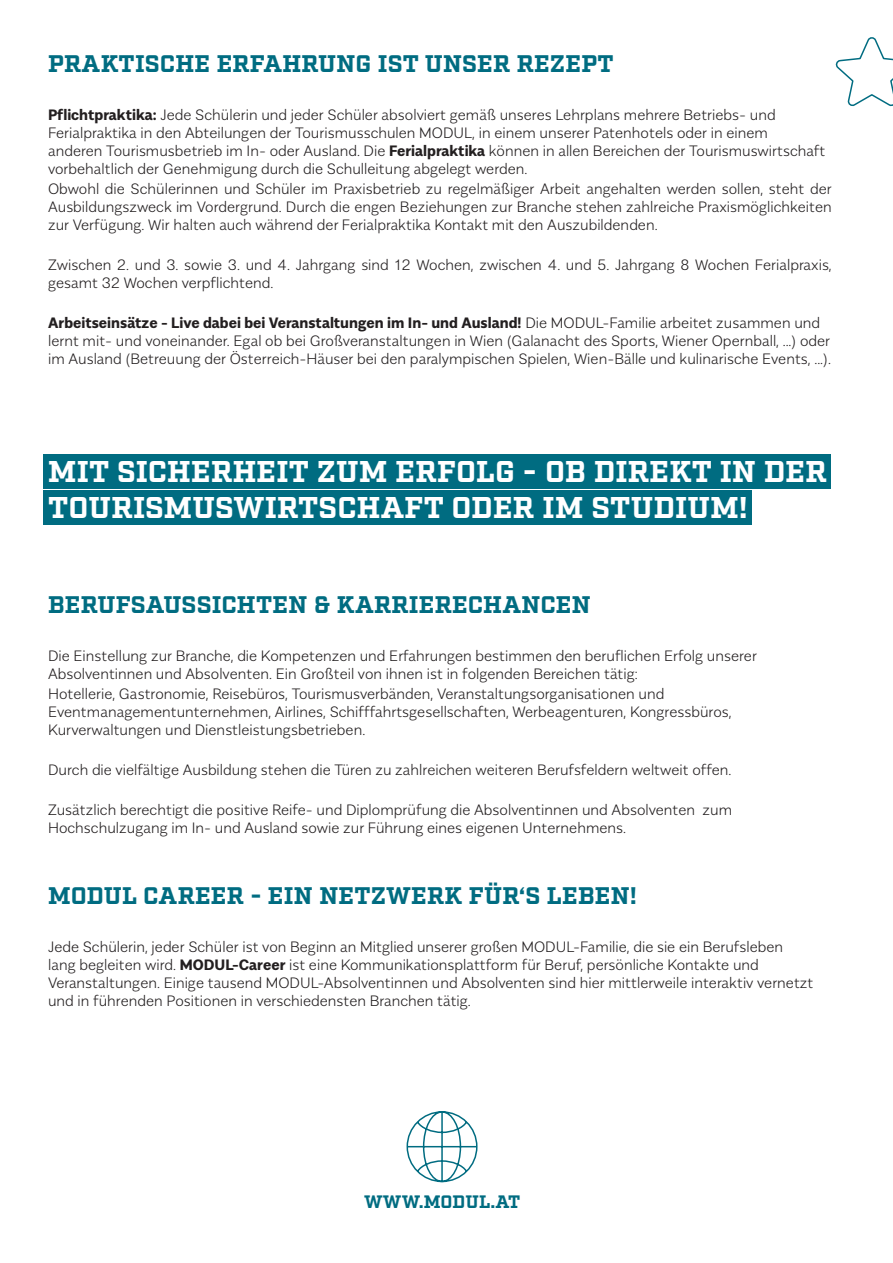
<style>
.page{position:relative;width:893px;height:1263px;background:#fff}
.page>*{position:absolute;margin:0;border:0;box-sizing:border-box;transform-origin:0 0}
.t1{font:700 30px/36px "Factoria";letter-spacing:.01em;color:#fff}
.t2{font:700 24px "Factoria";letter-spacing:.01em;color:#006c81}
.t3{font:700 18px "Factoria";color:#006c81}
.t4{font:200 15px/18px "Alergia Normal";color:#231f20}
.s1{font-weight:700}
</style>
<div class="page">
<div style="left:44px;top:455px;width:787px;height:34px;background:#006c81"></div>
<div style="left:44px;top:491px;width:708px;height:34px;background:#006c81"></div>
<svg style="left:835px;top:37px;width:58px;height:70px"></svg>
<svg style="left:406px;top:1111px;width:72px;height:72px"></svg>
<h2 class="t2" style="left:48px;top:49px;width:567px">PRAKTISCHE ERFAHRUNG IST UNSER REZEPT</h2>
<p class="t4" style="left:48px;top:104px;width:779px"><span class="s1">Pflichtpraktika:</span> Jede Schülerin und jeder Schüler absolviert gemäß unseres Lehrplans mehrere Betriebs- und Ferialpraktika in den Abteilungen der Tourismusschulen MODUL, in einem unserer Patenhotels oder in einem anderen Tourismusbetrieb im In- oder Ausland. Die <span class="s1">Ferialpraktika</span> können in allen Bereichen der Tourismuswirtschaft vorbehaltlich der Genehmigung durch die Schulleitung abgelegt werden.</p>
<p class="t4" style="left:48px;top:178px;width:785px;text-align:justify">Obwohl die Schülerinnen und Schüler im Praxisbetrieb zu regelmäßiger Arbeit angehalten werden sollen, steht der Ausbildungszweck im Vordergrund. Durch die engen Beziehungen zur Branche stehen zahlreiche Praxismöglichkeiten zur Verfügung. Wir halten auch während der Ferialpraktika Kontakt mit den Auszubildenden.</p>
<p class="t4" style="left:48px;top:255px;width:785px">Zwischen 2. und 3. sowie 3. und 4. Jahrgang sind 12 Wochen, zwischen 4. und 5. Jahrgang 8 Wochen Ferialpraxis, gesamt 32 Wochen verpflichtend.</p>
<p class="t4" style="left:48px;top:313px;width:784px"><span class="s1">Arbeitseinsätze - Live dabei bei Veranstaltungen im In- und Ausland!</span> Die MODUL-Familie arbeitet zusammen und lernt mit- und voneinander. Egal ob bei Großveranstaltungen in Wien (Galanacht des Sports, Wiener Opernball, ...) oder im Ausland (Betreuung der Österreich-Häuser bei den paralympischen Spielen, Wien-Bälle und kulinarische Events, ...).</p>
<h1 class="t1" style="left:48px;top:455px;width:780px">MIT SICHERHEIT ZUM ERFOLG - OB DIREKT IN DER<br>TOURISMUSWIRTSCHAFT ODER IM STUDIUM!</h1>
<h2 class="t2" style="left:48px;top:590px;width:544px">BERUFSAUSSICHTEN &amp; KARRIERECHANCEN</h2>
<p class="t4" style="left:48px;top:645px;width:710px">Die Einstellung zur Branche, die Kompetenzen und Erfahrungen bestimmen den beruflichen Erfolg unserer<br>Absolventinnen und Absolventen. Ein Großteil von ihnen ist in folgenden Bereichen tätig:</p>
<p class="t4" style="left:48px;top:683px;width:685px">Hotellerie, Gastronomie, Reisebüros, Tourismusverbänden, Veranstaltungsorganisationen und<br>Eventmanagementunternehmen, Airlines, Schifffahrtsgesellschaften, Werbeagenturen, Kongressbüros,<br>Kurverwaltungen und Dienstleistungsbetrieben.</p>
<p class="t4" style="left:48px;top:759px;width:685px">Durch die vielfältige Ausbildung stehen die Türen zu zahlreichen weiteren Berufsfeldern weltweit offen.</p>
<p class="t4" style="left:48px;top:800px;width:686px">Zusätzlich berechtigt die positive Reife- und Diplomprüfung die Absolventinnen und Absolventen zum<br>Hochschulzugang im In- und Ausland sowie zur Führung eines eigenen Unternehmens.</p>
<h2 class="t2" style="left:48px;top:882px;width:590px">MODUL CAREER - EIN NETZWERK FÜR‘S LEBEN!</h2>
<p class="t4" style="left:48px;top:937px;width:767px">Jede Schülerin, jeder Schüler ist von Beginn an Mitglied unserer großen MODUL-Familie, die sie ein Berufsleben lang begleiten wird. <span class="s1">MODUL-Career</span> ist eine Kommunikationsplattform für Beruf, persönliche Kontakte und Veranstaltungen. Einige tausend MODUL-Absolventinnen und Absolventen sind hier mittlerweile interaktiv vernetzt und in führenden Positionen in verschiedensten Branchen tätig.</p>
<p class="t3" style="left:364px;top:1191px;width:158px">WWW.MODUL.AT</p>
</div>
